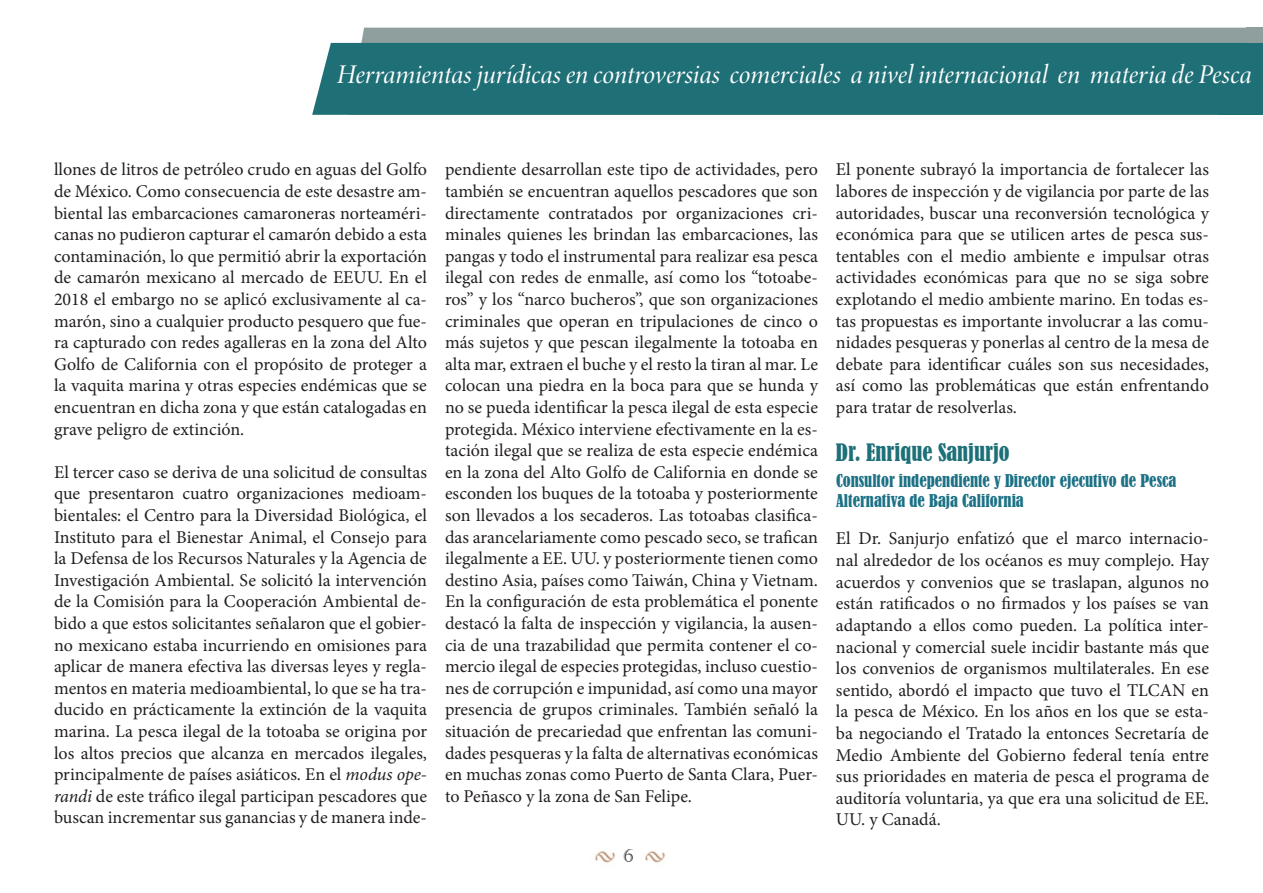
<style>
.page{position:relative;width:1263px;height:893px;background:#fff}
.page>*{position:absolute;margin:0;border:0;box-sizing:border-box;transform-origin:0 0}
.t1{font:italic 27px "Minion Variable Concept";letter-spacing:-.04em;color:#fff}
.t2{font:condensed 22.5px "Bernard";color:#1e7078}
.t3{font:18px/21.6px "Minion Pro";color:#231f20;text-align:justify}
.t4{font:18px "Castellar";color:#231f20}
.t5{font:condensed 16.5px "Bernard";color:#1c7185}
.s1{font-style:italic}
</style>
<div class="page">
<svg style="left:349px;top:28px;width:897px;height:15px;background:#90a09f"></svg>
<div style="left:312px;top:43px;width:907px;height:72px;background:#1f6f77"></div>
<div style="left:1246px;top:28px;width:17px;height:30px;background:#8f9f9e"></div>
<div style="left:1219px;top:43px;width:44px;height:72px;background:#1f6f77"></div>
<img style="left:595px;top:851px;width:20px;height:12px">
<img style="left:645px;top:851px;width:20px;height:12px">
<h1 class="t1" style="left:337px;top:56px;width:917px">Herramientas jurídicas en controversias comerciales a nivel internacional en materia de Pesca</h1>
<p class="t3" style="left:54px;top:159px;width:374px">llones de litros de petróleo crudo en aguas del Golfo de México. Como consecuencia de este desastre am&shy;biental las embarcaciones camaroneras norteaméri&shy;canas no pudieron capturar el camarón debido a esta contaminación, lo que permitió abrir la exportación de camarón mexicano al mercado de EEUU. En el 2018 el embargo no se aplicó exclusivamente al ca&shy;marón, sino a cualquier producto pesquero que fue&shy;ra capturado con redes agalleras en la zona del Alto Golfo de California con el propósito de proteger a la vaquita marina y otras especies endémicas que se encuentran en dicha zona y que están catalogadas en grave peligro de extinción.</p>
<p class="t3" style="left:54px;top:461px;width:374px">El tercer caso se deriva de una solicitud de consultas que presentaron cuatro organizaciones medioam&shy;bientales: el Centro para la Diversidad Biológica, el Instituto para el Bienestar Animal, el Consejo para la Defensa de los Recursos Naturales y la Agencia de Investigación Ambiental. Se solicitó la intervención de la Comisión para la Cooperación Ambiental de&shy;bido a que estos solicitantes señalaron que el gobier&shy;no mexicano estaba incurriendo en omisiones para aplicar de manera efectiva las diversas leyes y regla&shy;mentos en materia medioambiental, lo que se ha tra&shy;ducido en prácticamente la extinción de la vaquita marina. La pesca ilegal de la totoaba se origina por los altos precios que alcanza en mercados ilegales, principalmente de países asiáticos. En el <span class="s1">modus ope&shy;randi</span> de este tráfico ilegal participan pescadores que buscan incrementar sus ganancias y de manera inde-</p>
<p class="t3" style="left:445px;top:159px;width:374px">pendiente desarrollan este tipo de actividades, pero también se encuentran aquellos pescadores que son directamente contratados por organizaciones cri&shy;minales quienes les brindan las embarcaciones, las pangas y todo el instrumental para realizar esa pesca ilegal con redes de enmalle, así como los “totoabe&shy;ros” y los “narco bucheros”, que son organizaciones criminales que operan en tripulaciones de cinco o más sujetos y que pescan ilegalmente la totoaba en alta mar, extraen el buche y el resto la tiran al mar. Le colocan una piedra en la boca para que se hunda y no se pueda identificar la pesca ilegal de esta especie protegida. México interviene efectivamente en la es&shy;tación ilegal que se realiza de esta especie endémica en la zona del Alto Golfo de California en donde se esconden los buques de la totoaba y posteriormente son llevados a los secaderos. Las totoabas clasifica&shy;das arancelariamente como pescado seco, se trafican ilegalmente a EE. UU. y posteriormente tienen como destino Asia, países como Taiwán, China y Vietnam.<br>En la configuración de esta problemática el ponente destacó la falta de inspección y vigilancia, la ausen&shy;cia de una trazabilidad que permita contener el co&shy;mercio ilegal de especies protegidas, incluso cuestio&shy;nes de corrupción e impunidad, así como una mayor presencia de grupos criminales. También señaló la situación de precariedad que enfrentan las comuni&shy;dades pesqueras y la falta de alternativas económicas en muchas zonas como Puerto de Santa Clara, Puer&shy;to Peñasco y la zona de San Felipe.</p>
<p class="t3" style="left:836px;top:159px;width:374px">El ponente subrayó la importancia de fortalecer las labores de inspección y de vigilancia por parte de las autoridades, buscar una reconversión tecnológica y económica para que se utilicen artes de pesca sus&shy;tentables con el medio ambiente e impulsar otras actividades económicas para que no se siga sobre explotando el medio ambiente marino. En todas es&shy;tas propuestas es importante involucrar a las comu&shy;nidades pesqueras y ponerlas al centro de la mesa de debate para identificar cuáles son sus necesidades, así como las problemáticas que están enfrentando para tratar de resolverlas.</p>
<p class="t2" style="left:836px;top:439px;width:175px">Dr. Enrique Sanjurjo</p>
<p class="t5" style="left:836px;top:471px;width:342px">Consultor independiente y Director ejecutivo de Pesca</p>
<p class="t5" style="left:836px;top:491px;width:189px">Alternativa de Baja California</p>
<p class="t3" style="left:836px;top:528px;width:374px">El Dr. Sanjurjo enfatizó que el marco internacio&shy;nal alrededor de los océanos es muy complejo. Hay acuerdos y convenios que se traslapan, algunos no están ratificados o no firmados y los países se van adaptando a ellos como pueden. La política inter&shy;nacional y comercial suele incidir bastante más que los convenios de organismos multilaterales. En ese sentido, abordó el impacto que tuvo el TLCAN en la pesca de México. En los años en los que se esta&shy;ba negociando el Tratado la entonces Secretaría de Medio Ambiente del Gobierno federal tenía entre sus prioridades en materia de pesca el programa de auditoría voluntaria, ya que era una solicitud de EE.<br>UU. y Canadá.</p>
<p class="t4" style="left:623px;top:846px;width:12px">6</p>
</div>
